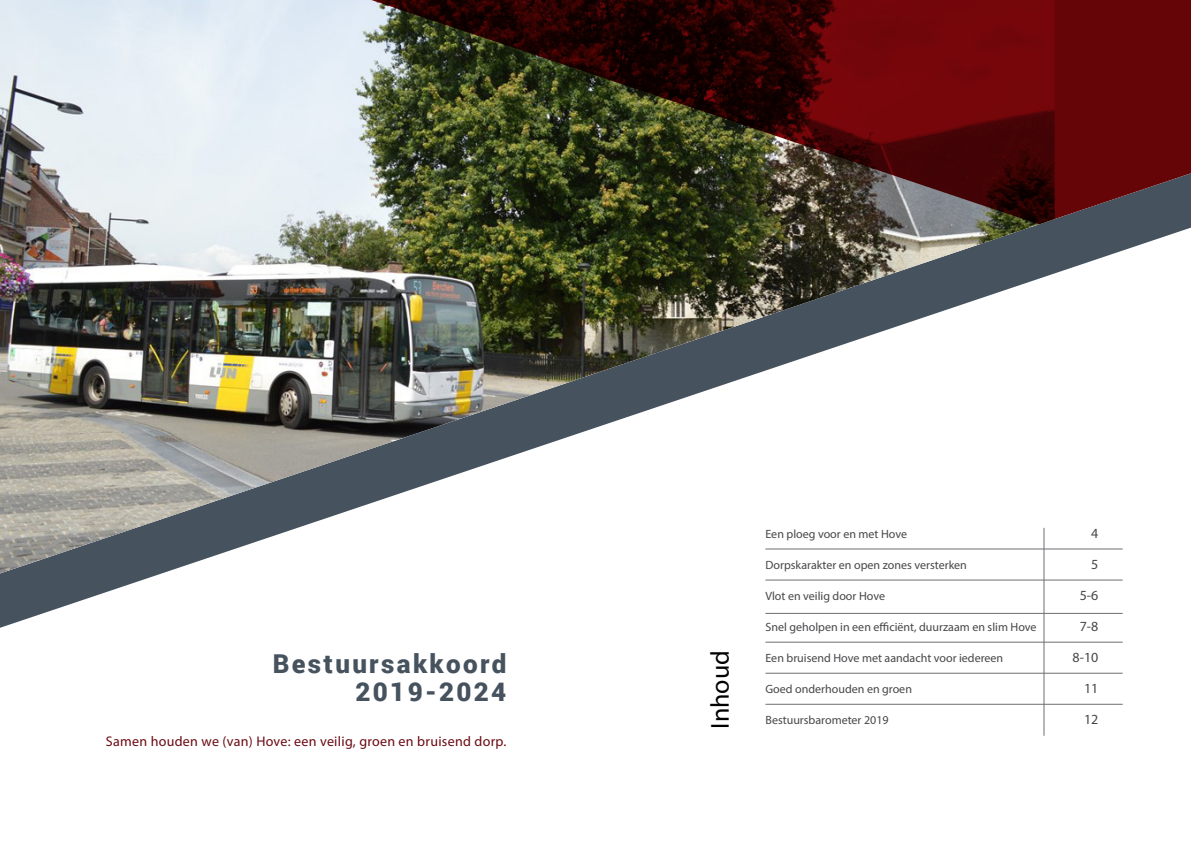
<style>
.page{position:relative;width:1191px;height:842px;background:#fff}
.page>*{position:absolute;margin:0;border:0;box-sizing:border-box;transform-origin:0 0}
.t1{font:900 26px/28px "Roboto";letter-spacing:.09em;color:#46525e;text-align:right}
.t2{font:26px "Myriad Pro";color:#000}
.t3{font:14px "Myriad Pro";letter-spacing:.02em;color:#6b0912}
.t4{font:14px "Myriad Pro";color:#464749}
.t5{font:12px "Myriad Pro";color:#464749}
</style>
<div class="page">
<svg style="left:0;top:573px;width:1123px;height:55px"></svg>
<svg style="left:1054px;top:224px;width:137px;height:326px"></svg>
<img style="left:0;top:0;width:1054px;height:573px">
<img style="left:344px;top:0;width:847px;height:224px">
<hr style="left:765px;top:549px;width:357px;height:1px;background:#6d6f72">
<hr style="left:765px;top:580px;width:357px;height:1px;background:#6d6f72">
<hr style="left:765px;top:642px;width:357px;height:1px;background:#6d6f72">
<hr style="left:765px;top:673px;width:357px;height:1px;background:#6d6f72">
<hr style="left:765px;top:704px;width:357px;height:1px;background:#6d6f72">
<hr style="left:1043px;top:528px;width:1px;height:208px;background:#6d6f72">
<hr style="left:765px;top:613px;width:357px;height:1px;background:#6d6f72">
<h1 class="t1" style="left:273px;top:649px;width:235px">Bestuursakkoord<br>2019-2024</h1>
<h1 class="t2" style="left:704px;top:729px;width:80px;rotate:-90deg">Inhoud</h1>
<p class="t3" style="left:106px;top:733px;width:402px">Samen houden we (van) Hove: een veilig, groen en bruisend dorp.</p>
<p class="t5" style="left:765px;top:527px;width:143px">Een ploeg voor en met Hove</p>
<p class="t5" style="left:765px;top:558px;width:203px">Dorpskarakter en open zones versterken</p>
<p class="t5" style="left:765px;top:589px;width:121px">Vlot en veilig door Hove</p>
<p class="t5" style="left:765px;top:620px;width:273px">Snel geholpen in een efficiënt, duurzaam en slim Hove</p>
<p class="t5" style="left:765px;top:651px;width:239px">Een bruisend Hove met aandacht voor iedereen</p>
<p class="t5" style="left:765px;top:682px;width:148px">Goed onderhouden en groen</p>
<p class="t5" style="left:765px;top:713px;width:125px">Bestuursbarometer 2019</p>
<p class="t4" style="left:1091px;top:525px;width:9px">4</p>
<p class="t4" style="left:1091px;top:556px;width:9px">5</p>
<p class="t4" style="left:1079px;top:587px;width:20px">5-6</p>
<p class="t4" style="left:1079px;top:618px;width:20px">7-8</p>
<p class="t4" style="left:1072px;top:649px;width:27px">8-10</p>
<p class="t4" style="left:1084px;top:680px;width:16px">11</p>
<p class="t4" style="left:1084px;top:711px;width:16px">12</p>
</div>
